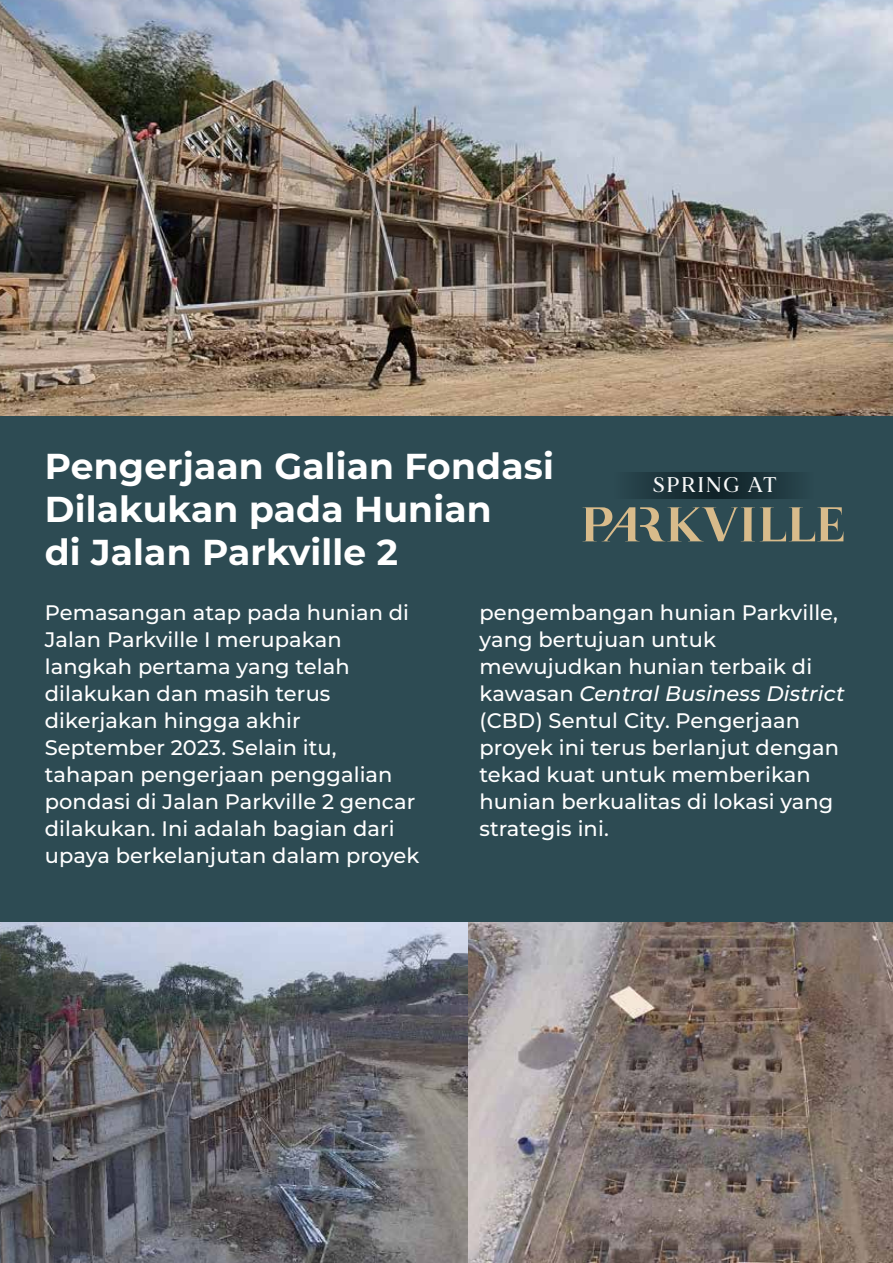
<style>
.page{position:relative;width:893px;height:1263px;background:#fff}
.page>*{position:absolute;margin:0;border:0;box-sizing:border-box;transform-origin:0 0}
.t1{font:700 36px/43.2px "Montserrat";letter-spacing:.005em;color:#fff}
.t2{font:500 21.3px "MADE Mirage";letter-spacing:.1em;color:#fff}
.t3{font:500 21px/27px "Montserrat";letter-spacing:.005em;color:#fff}
.s1{font-style:italic}
</style>
<div class="page">
<div style="left:0;top:379px;width:893px;height:884px;background:#2d4b53"></div>
<img style="left:0;top:0;width:893px;height:416px">
<svg style="left:582px;top:507px;width:261px;height:34px"></svg>
<svg style="left:635px;top:472px;width:161px;height:26px;background:#193036"></svg>
<img style="left:468px;top:922px;width:425px;height:341px">
<img style="left:0;top:922px;width:468px;height:341px">
<h1 class="t1" style="left:45px;top:443px;width:511px">Pengerjaan Galian Fondasi<br>Dilakukan pada Hunian<br>di Jalan Parkville 2</h1>
<p class="t3" style="left:45px;top:598px;width:376px">Pemasangan atap pada hunian di<br>Jalan Parkville I merupakan langkah pertama yang telah dilakukan dan masih terus dikerjakan hingga akhir<br>September 2023. Selain itu, tahapan pengerjaan penggalian pondasi di Jalan Parkville 2 gencar dilakukan. Ini adalah bagian dari upaya berkelanjutan dalam proyek</p>
<p class="t3" style="left:479px;top:598px;width:367px">pengembangan hunian Parkville, yang bertujuan untuk mewujudkan hunian terbaik di kawasan <span class="s1">Central Business District </span>(CBD) Sentul City. Pengerjaan proyek ini terus berlanjut dengan tekad kuat untuk memberikan hunian berkualitas di lokasi yang strategis ini.</p>
<p class="t2" style="left:653px;top:471px;width:125px">SPRING AT</p>
</div>
